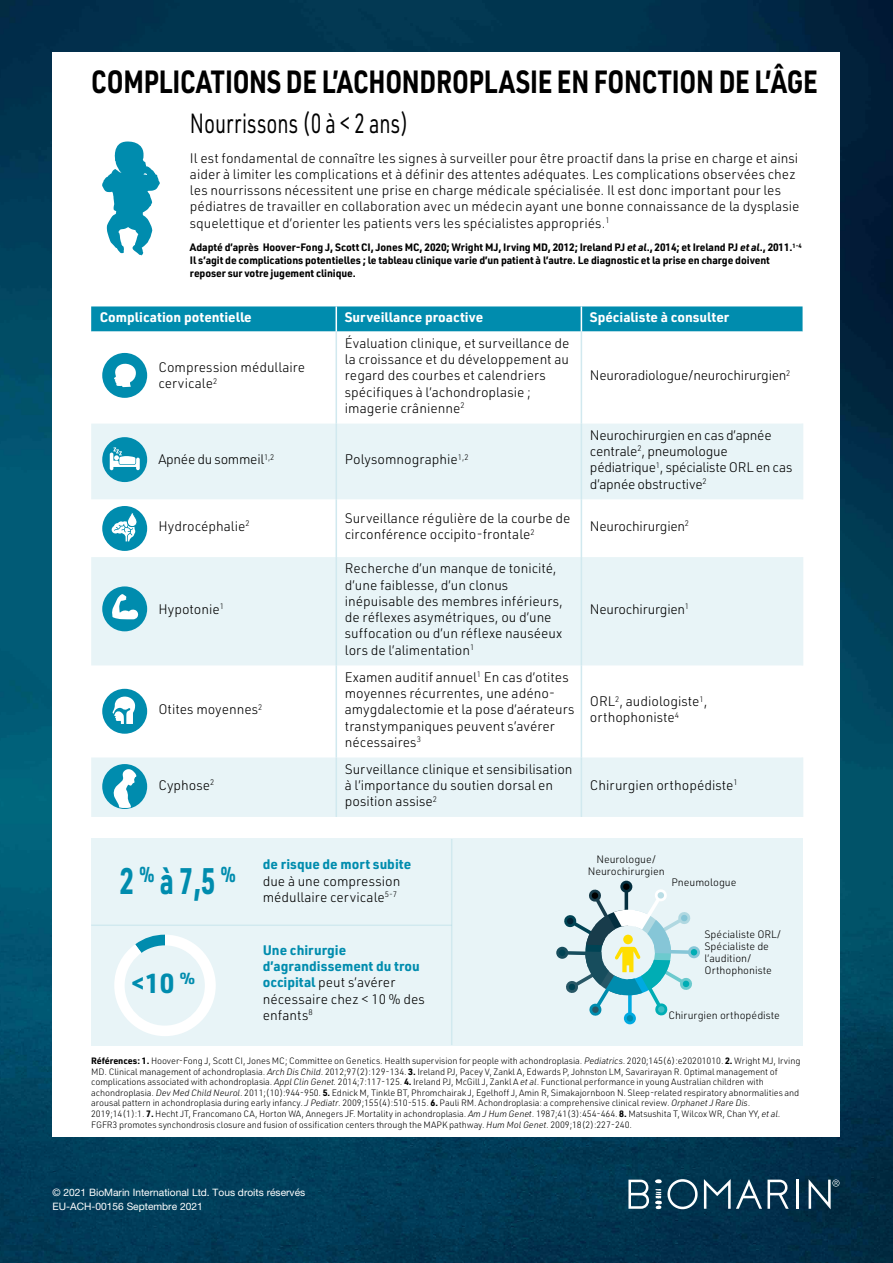
<style>
.page{position:relative;width:893px;height:1263px;background:#fff}
.page>*{position:absolute;margin:0;border:0;box-sizing:border-box;transform-origin:0 0}
.t1{font:700 36.3px "URWDIN";color:#008cae;scale:.73 1}
.t2{font:700 31.5px "URWDIN";letter-spacing:-.01em;color:#000;scale:.8 1}
.t3{font:27.15px "URWDIN";color:#000;scale:.73 1}
.t4{font:700 27px "URWDIN";color:#008cae}
.t5{font:300 13.65px/16.4px "URWDIN";color:#000}
.t6{font:300 13.65px/16.4px "URWDIN";letter-spacing:-.02em;color:#000}
.t7{font:700 13.65px/16.4px "URWDIN";color:#008cae}
.t8{font:700 13.65px "URWDIN";color:#fff}
.t9{font:700 10.5px/12.8px "URWDIN";letter-spacing:-.01em;color:#000}
.t10{font:300 10.5px/12.1px "URWDIN";color:#000;text-align:center}
.t11{font:10.2px/14.5px "Helvetica Neue LT Pro";color:#fff}
.t12{font:300 9px/10.5px "URWDIN";letter-spacing:-.01em;color:#000}
.s1{font-style:italic}
.s2{font-weight:300;color:#000}
.s3{font-weight:700}
</style>
<div class="page">
<img style="left:0;top:1px;width:893px;height:1262px">
<div style="left:53px;top:53px;width:787px;height:1083px;background:#fff"></div>
<hr style="left:796px;top:1179px;width:3px;height:30px;background:#fff">
<svg style="left:704px;top:1179px;width:85px;height:30px"></svg>
<svg style="left:628px;top:1179px;width:21px;height:30px"></svg>
<svg style="left:655px;top:1179px;width:43px;height:30px"></svg>
<svg style="left:809px;top:1179px;width:30px;height:30px"></svg>
<svg style="left:102px;top:141px;width:58px;height:114px"></svg>
<div style="left:91px;top:838px;width:712px;height:207px;background:#e8f4f7"></div>
<svg style="left:114px;top:935px;width:102px;height:101px"></svg>
<div style="left:125px;top:945px;width:80px;height:80px;background:#e8f4f7;border-radius:50%"></div>
<hr style="left:451px;top:839px;width:1px;height:206px;background:#008cae">
<hr style="left:91px;top:924px;width:361px;height:2px;background:#008cae">
<svg style="left:91px;top:424px;width:712px;height:393px;fill:#e8f4f7"></svg>
<svg style="left:91px;top:306px;width:712px;height:26px;background:#0c91b1"></svg>
<hr style="left:336px;top:332px;width:1px;height:92px;background:#d1e9ef">
<hr style="left:581px;top:332px;width:1px;height:92px;background:#d1e9ef">
<hr style="left:336px;top:424px;width:1px;height:75px;background:#d1e9ef">
<hr style="left:581px;top:424px;width:1px;height:75px;background:#d1e9ef">
<hr style="left:802px;top:424px;width:1px;height:75px;background:#e8f4f7">
<hr style="left:336px;top:499px;width:1px;height:58px;background:#d1e9ef">
<hr style="left:581px;top:499px;width:1px;height:58px;background:#d1e9ef">
<hr style="left:336px;top:557px;width:1px;height:108px;background:#d1e9ef">
<hr style="left:581px;top:557px;width:1px;height:108px;background:#d1e9ef">
<hr style="left:802px;top:557px;width:1px;height:108px;background:#e8f4f7">
<hr style="left:336px;top:665px;width:1px;height:92px;background:#d1e9ef">
<hr style="left:581px;top:665px;width:1px;height:92px;background:#d1e9ef">
<hr style="left:336px;top:757px;width:1px;height:60px;background:#d1e9ef">
<hr style="left:581px;top:757px;width:1px;height:60px;background:#d1e9ef">
<hr style="left:802px;top:757px;width:1px;height:60px;background:#e8f4f7">
<div style="left:102px;top:353px;width:45px;height:45px;background:#008cae;border-radius:50%"></div>
<svg style="left:114px;top:363px;width:22px;height:24px"></svg>
<div style="left:102px;top:437px;width:45px;height:45px;background:#008cae;border-radius:50%"></div>
<svg style="left:110px;top:447px;width:30px;height:23px"></svg>
<div style="left:102px;top:586px;width:45px;height:45px;background:#008cae;border-radius:50%"></div>
<svg style="left:112px;top:594px;width:27px;height:25px"></svg>
<div style="left:102px;top:689px;width:45px;height:45px;background:#008cae;border-radius:50%"></div>
<svg style="left:113px;top:697px;width:22px;height:27px"></svg>
<div style="left:102px;top:764px;width:45px;height:45px;background:#008cae;border-radius:50%"></div>
<svg style="left:113px;top:769px;width:23px;height:39px"></svg>
<div style="left:102px;top:506px;width:45px;height:45px;background:#008cae;border-radius:50%"></div>
<svg style="left:111px;top:510px;width:27px;height:31px"></svg>
<svg style="left:556px;top:881px;width:144px;height:143px"></svg>
<h2 class="t2" style="left:91px;top:60px;width:910px">COMPLICATIONS DE L’ACHONDROPLASIE EN FONCTION DE L’ÂGE</h2>
<h3 class="t3" style="left:190px;top:105px;width:301px">Nourrissons (0 à &lt; 2 ans)</h3>
<p class="t5" style="left:190px;top:149px;width:611px">Il est fondamental de connaître les signes à surveiller pour être proactif dans la prise en charge et ainsi aider à limiter les complications et à définir des attentes adéquates. Les complications observées chez les nourrissons nécessitent une prise en charge médicale spécialisée. Il est donc important pour les pédiatres de travailler en collaboration avec un médecin ayant une bonne connaissance de la dysplasie squelettique et d’orienter les patients vers les spécialistes appropriés.<sup>1</sup></p>
<p class="t9" style="left:190px;top:241px;width:613px">Adapté d’après Hoover-Fong J, Scott CI, Jones MC, 2020; Wright MJ, Irving MD, 2012; Ireland PJ <span class="s1">et al</span>., 2014; et Ireland PJ <span class="s1">et al</span>., 2011.<sup>1-4<br></sup>Il s’agit de complications potentielles ; le tableau clinique varie d’un patient à l’autre. Le diagnostic et la prise en charge doivent reposer sur votre jugement clinique.</p>
<p class="t8" style="left:100px;top:308px;width:154px">Complication potentielle</p>
<p class="t8" style="left:345px;top:308px;width:140px">Surveillance proactive</p>
<p class="t8" style="left:590px;top:308px;width:141px">Spécialiste à consulter</p>
<p class="t5" style="left:158px;top:359px;width:148px">Compression médullaire cervicale<sup>2</sup></p>
<p class="t5" style="left:345px;top:334px;width:226px">Évaluation clinique, et surveillance de la croissance et du développement au regard des courbes et calendriers spécifiques à l’achondroplasie ; imagerie crânienne<sup>2</sup></p>
<p class="t6" style="left:590px;top:367px;width:202px">Neuroradiologue/neurochirurgien<sup>2</sup></p>
<p class="t6" style="left:158px;top:451px;width:118px">Apnée du sommeil<sup>1,2</sup></p>
<p class="t5" style="left:345px;top:451px;width:125px">Polysomnographie<sup>1,2</sup></p>
<p class="t6" style="left:590px;top:426px;width:204px">Neurochirurgien en cas d’apnée centrale<sup>2</sup>, pneumologue pédiatrique<sup>1</sup>, spécialiste ORL en cas d’apnée obstructive<sup>2</sup></p>
<p class="t5" style="left:158px;top:517px;width:93px">Hydrocéphalie<sup>2</sup></p>
<p class="t5" style="left:345px;top:509px;width:227px">Surveillance régulière de la courbe de circonférence occipito-frontale<sup>2</sup></p>
<p class="t6" style="left:590px;top:517px;width:101px">Neurochirurgien<sup>2</sup></p>
<p class="t5" style="left:158px;top:601px;width:67px">Hypotonie<sup>1</sup></p>
<p class="t5" style="left:158px;top:701px;width:106px">Otites moyennes<sup>2</sup></p>
<p class="t5" style="left:158px;top:776px;width:58px">Cyphose<sup>2</sup></p>
<p class="t5" style="left:345px;top:560px;width:220px">Recherche d’un manque de tonicité, d’une faiblesse, d’un clonus inépuisable des membres inférieurs, de réflexes asymétriques, ou d’une suffocation ou d’un réflexe nauséeux lors de l’alimentation<sup>1</sup></p>
<p class="t5" style="left:345px;top:668px;width:231px">Examen auditif annuel<sup>1</sup> En cas d’otites moyennes récurrentes, une adéno&shy;amygdalectomie et la pose d’aérateurs transtympaniques peuvent s’avérer nécessaires<sup>3</sup></p>
<p class="t5" style="left:345px;top:760px;width:229px">Surveillance clinique et sensibilisation à l’importance du soutien dorsal en position assise<sup>2</sup></p>
<p class="t6" style="left:590px;top:601px;width:101px">Neurochirurgien<sup>1</sup></p>
<p class="t5" style="left:590px;top:693px;width:119px">ORL<sup>2</sup>, audiologiste<sup>1</sup>, orthophoniste<sup>4</sup></p>
<p class="t5" style="left:590px;top:776px;width:149px">Chirurgien orthopédiste<sup>1</sup></p>
<h1 class="t1" style="left:120px;top:856px;width:160px">2 <sup>%</sup> à 7,5 <sup>%</sup></h1>
<p class="t7" style="left:263px;top:856px;width:150px">de risque de mort subite</p>
<p class="t5" style="left:263px;top:872px;width:139px">due à une compression médullaire cervicale<sup>5-7</sup></p>
<p class="t10" style="left:588px;top:853px;width:78px">Neurologue/<br>Neurochirurgien</p>
<p class="t10" style="left:671px;top:876px;width:67px">Pneumologue</p>
<p class="t10" style="left:704px;top:928px;width:78px;text-align:left">Spécialiste ORL/<br>Spécialiste de l’audition/<br>Orthophoniste</p>
<p class="t7" style="left:263px;top:941px;width:164px">Une chirurgie d’agrandissement du trou occipital <span class="s2">peut s’avérer nécessaire chez &lt; 10 % des enfants</span><sup>8</sup></p>
<h3 class="t4" style="left:131px;top:965px;width:66px">&lt;10 <sup>%</sup></h3>
<p class="t10" style="left:668px;top:1008px;width:113px">Chirurgien orthopédiste</p>
<p class="t12" style="left:91px;top:1055px;width:711px"><span class="s3">Références: 1.</span> Hoover-Fong J, Scott CI, Jones MC; Committee on Genetics. Health supervision for people with achondroplasia. <span class="s1">Pediatrics</span>. 2020;145(6):e20201010. <span class="s3">2.</span> Wright MJ, Irving MD. Clinical management of achondroplasia. <span class="s1">Arch Dis Child</span>. 2012;97(2):129-134. <span class="s3">3.</span> Ireland PJ, Pacey V, Zankl A, Edwards P, Johnston LM, Savarirayan R. Optimal management of complications associated with achondroplasia. <span class="s1">Appl Clin Genet.</span> 2014;7:117-125. <span class="s3">4.</span> Ireland PJ, McGill J, Zankl A <span class="s1">et al</span>. Functional performance in young Australian children with achondroplasia. <span class="s1">Dev Med Child Neurol</span>. 2011;(10):944-950. <span class="s3">5.</span> Ednick M, Tinkle BT, Phromchairak J, Egelhoff J, Amin R, Simakajornboon N. Sleep-related respiratory abnormalities and arousal pattern in achondroplasia during early infancy. <span class="s1">J Pediatr</span>. 2009;155(4):510-515. <span class="s3">6.</span> Pauli RM. Achondroplasia: a comprehensive clinical review. <span class="s1">Orphanet J Rare Dis</span>.<br>2019;14(1):1. <span class="s3">7.</span> Hecht JT, Francomano CA, Horton WA, Annegers JF. Mortality in achondroplasia. <span class="s1">Am J Hum Genet</span>. 1987;41(3):454-464. <span class="s3">8.</span> Matsushita T, Wilcox WR, Chan YY, <span class="s1">et al</span>.<br>FGFR3 promotes synchondrosis closure and fusion of ossification centers through the MAPK pathway. <span class="s1">Hum Mol Genet</span>. 2009;18(2):227-240.</p>
<p class="t11" style="left:53px;top:1184px;width:254px">© 2021 BioMarin International Ltd. Tous droits réservés<br>EU-ACH-00156 Septembre 2021</p>
</div>
